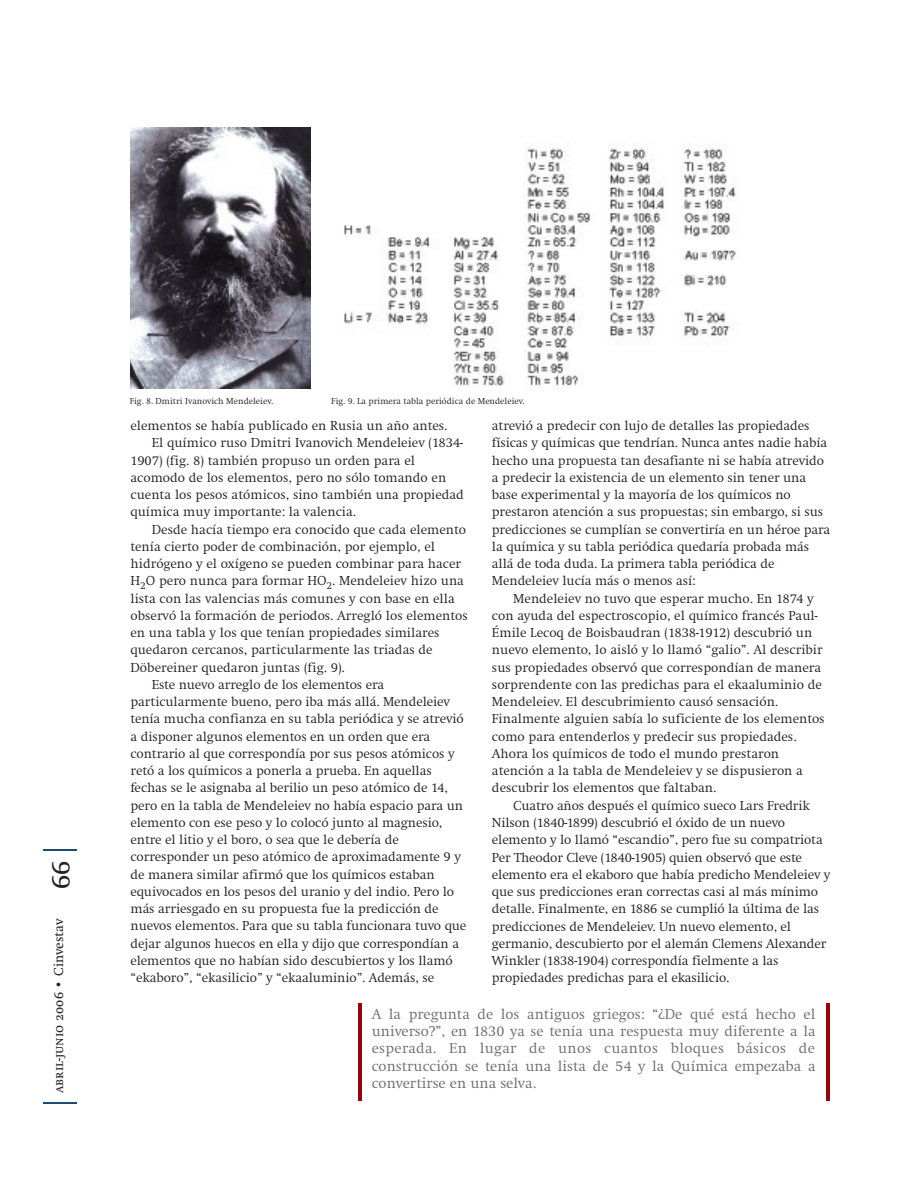
<style>
.page{position:relative;width:918px;height:1188px;background:#fff}
.page>*{position:absolute;margin:0;border:0;box-sizing:border-box;transform-origin:0 0}
.t1{font:300 15px/17.2px "Swift EF";color:#6c6d70;text-align:justify}
.t2{font:300 13.5px/17.2px "Swift EF";letter-spacing:-.01em;color:#231f20}
.t3{font:13.5px "Swift SCEF";color:#231f20}
.t4{font:300 9px "Swift EF";color:#231f20}
.s1{font-family:"Swift EF"}
.s2{font-family:"Swift EF";font-size:27px}
</style>
<div class="page">
<hr style="left:43px;top:1103px;width:34px;height:1px;background:#1d4c70">
<hr style="left:43px;top:849px;width:34px;height:1px;background:#1d4c70">
<img style="left:130px;top:128px;width:181px;height:260px">
<hr style="left:358px;top:1003px;width:3px;height:98px;background:#940408">
<hr style="left:827px;top:1003px;width:3px;height:98px;background:#940408">
<img style="left:344px;top:148px;width:392px;height:238px">
<p class="t3" style="left:51px;top:1093px;width:234px;rotate:-90deg">abril-junio 2006 <span class="s1">• Cinvestav</span> <span class="s2">66</span></p>
<p class="t4" style="left:130px;top:397px;width:145px">Fig. 8. Dmitri Ivanovich Mendeleiev.</p>
<p class="t4" style="left:331px;top:398px;width:195px">Fig. 9. La primera tabla periódica de Mendeleiev.</p>
<p class="t2" style="left:131px;top:418px;width:318px">elementos se había publicado en Rusia un año antes.</p>
<p class="t2" style="left:152px;top:435px;width:313px">El químico ruso Dmitri Ivanovich Mendeleiev (1834-</p>
<p class="t2" style="left:131px;top:453px;width:286px">1907) (fig. 8) también propuso un orden para el</p>
<p class="t2" style="left:131px;top:470px;width:317px">acomodo de los elementos, pero no sólo tomando en</p>
<p class="t2" style="left:131px;top:487px;width:335px">cuenta los pesos atómicos, sino también una propiedad</p>
<p class="t2" style="left:131px;top:504px;width:227px">química muy importante: la valencia.</p>
<p class="t2" style="left:152px;top:522px;width:316px">Desde hacía tiempo era conocido que cada elemento</p>
<p class="t2" style="left:131px;top:539px;width:306px">tenía cierto poder de combinación, por ejemplo, el</p>
<p class="t2" style="left:131px;top:556px;width:332px">hidrógeno y el oxígeno se pueden combinar para hacer</p>
<p class="t2" style="left:131px;top:573px;width:335px">H<sub>2</sub>O pero nunca para formar HO<sub>2</sub>. Mendeleiev hizo una</p>
<p class="t2" style="left:131px;top:591px;width:326px">lista con las valencias más comunes y con base en ella</p>
<p class="t2" style="left:131px;top:608px;width:339px">observó la formación de periodos. Arregló los elementos</p>
<p class="t2" style="left:131px;top:625px;width:311px">en una tabla y los que tenían propiedades similares</p>
<p class="t2" style="left:131px;top:642px;width:304px">quedaron cercanos, particularmente las triadas de</p>
<p class="t2" style="left:131px;top:660px;width:216px">Döbereiner quedaron juntas (fig. 9).</p>
<p class="t2" style="left:152px;top:677px;width:234px">Este nuevo arreglo de los elementos era</p>
<p class="t2" style="left:131px;top:694px;width:321px">particularmente bueno, pero iba más allá. Mendeleiev</p>
<p class="t2" style="left:131px;top:711px;width:335px">tenía mucha confianza en su tabla periódica y se atrevió</p>
<p class="t2" style="left:131px;top:729px;width:301px">a disponer algunos elementos en un orden que era</p>
<p class="t2" style="left:131px;top:746px;width:326px">contrario al que correspondía por sus pesos atómicos y</p>
<p class="t2" style="left:131px;top:763px;width:303px">retó a los químicos a ponerla a prueba. En aquellas</p>
<p class="t2" style="left:131px;top:780px;width:319px">fechas se le asignaba al berilio un peso atómico de 14,</p>
<p class="t2" style="left:131px;top:798px;width:334px">pero en la tabla de Mendeleiev no había espacio para un</p>
<p class="t2" style="left:131px;top:815px;width:313px">elemento con ese peso y lo colocó junto al magnesio,</p>
<p class="t2" style="left:131px;top:832px;width:270px">entre el litio y el boro, o sea que le debería de</p>
<p class="t2" style="left:131px;top:849px;width:332px">corresponder un peso atómico de aproximadamente 9 y</p>
<p class="t2" style="left:131px;top:867px;width:306px">de manera similar afirmó que los químicos estaban</p>
<p class="t2" style="left:131px;top:884px;width:325px">equivocados en los pesos del uranio y del indio. Pero lo</p>
<p class="t2" style="left:131px;top:901px;width:310px">más arriesgado en su propuesta fue la predicción de</p>
<p class="t2" style="left:131px;top:918px;width:337px">nuevos elementos. Para que su tabla funcionara tuvo que</p>
<p class="t2" style="left:131px;top:936px;width:330px">dejar algunos huecos en ella y dijo que correspondían a</p>
<p class="t2" style="left:131px;top:953px;width:324px">elementos que no habían sido descubiertos y los llamó</p>
<p class="t2" style="left:131px;top:970px;width:305px">“ekaboro”, “ekasilicio” y “ekaaluminio”. Además, se</p>
<p class="t2" style="left:492px;top:418px;width:340px">atrevió a predecir con lujo de detalles las propiedades físicas y químicas que tendrían. Nunca antes nadie había hecho una propuesta tan desafiante ni se había atrevido a predecir la existencia de un elemento sin tener una base experimental y la mayoría de los químicos no prestaron atención a sus propuestas; sin embargo, si sus predicciones se cumplían se convertiría en un héroe para la química y su tabla periódica quedaría probada más allá de toda duda. La primera tabla periódica de Mendeleiev lucía más o menos así:</p>
<p class="t2" style="left:492px;top:591px;width:334px;text-indent:21px">Mendeleiev no tuvo que esperar mucho. En 1874 y con ayuda del espectroscopio, el químico francés Paul-Émile Lecoq de Boisbaudran (1838-1912) descubrió un nuevo elemento, lo aisló y lo llamó “galio”. Al describir sus propiedades observó que correspondían de manera sorprendente con las predichas para el ekaaluminio de Mendeleiev. El descubrimiento causó sensación.<br>Finalmente alguien sabía lo suficiente de los elementos como para entenderlos y predecir sus propiedades.<br>Ahora los químicos de todo el mundo prestaron atención a la tabla de Mendeleiev y se dispusieron a descubrir los elementos que faltaban.</p>
<p class="t2" style="left:492px;top:798px;width:340px;text-indent:21px">Cuatro años después el químico sueco Lars Fredrik Nilson (1840-1899) descubrió el óxido de un nuevo elemento y lo llamó “escandio”, pero fue su compatriota Per Theodor Cleve (1840-1905) quien observó que este elemento era el ekaboro que había predicho Mendeleiev y que sus predicciones eran correctas casi al más mínimo detalle. Finalmente, en 1886 se cumplió la última de las predicciones de Mendeleiev. Un nuevo elemento, el germanio, descubierto por el alemán Clemens Alexander Winkler (1838-1904) correspondía fielmente a las propiedades predichas para el ekasilicio.</p>
<p class="t1" style="left:372px;top:1007px;width:445px">A la pregunta de los antiguos griegos: “¿De qué está hecho el universo?”, en 1830 ya se tenía una respuesta muy diferente a la esperada. En lugar de unos cuantos bloques básicos de construcción se tenía una lista de 54 y la Química empezaba a convertirse en una selva.</p>
</div>
